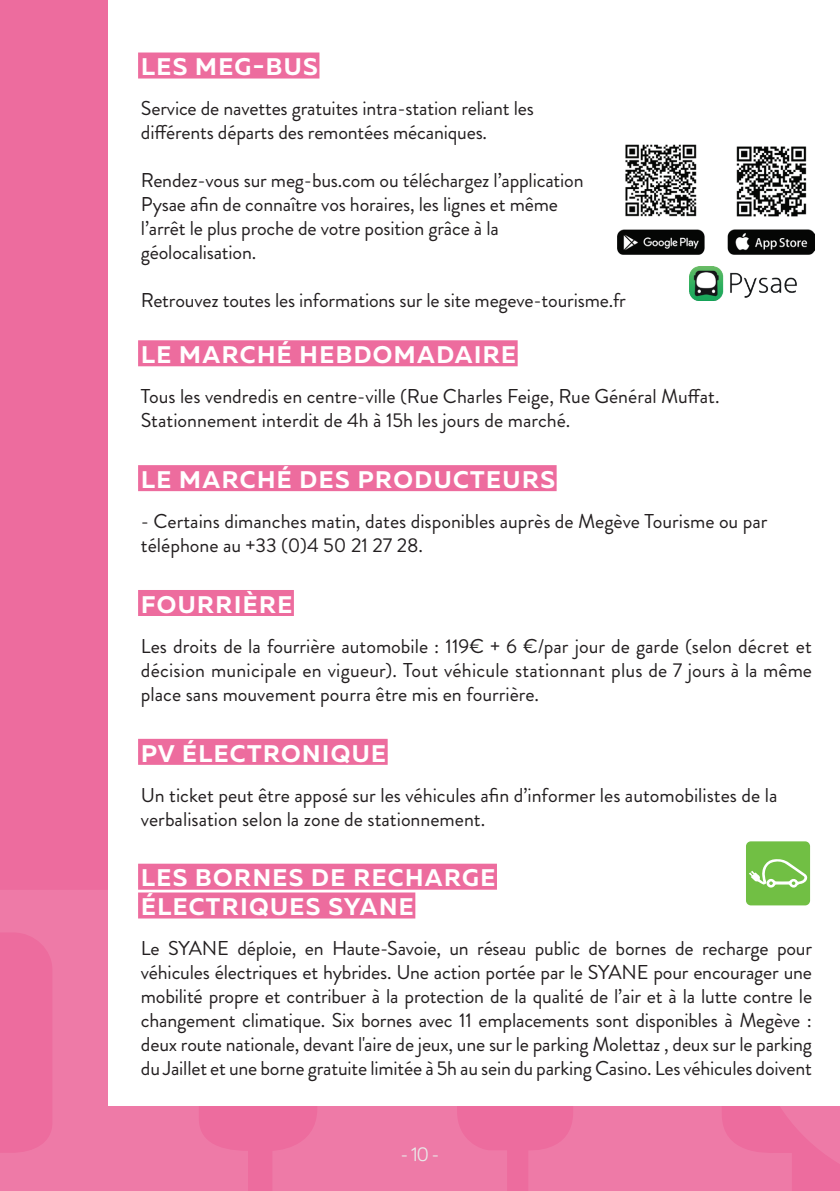
<style>
.page{position:relative;width:840px;height:1191px;background:#fff}
.page>*{position:absolute;margin:0;border:0;box-sizing:border-box;transform-origin:0 0}
.t1{font:700 24px/28.8px "Muller";letter-spacing:.06em;color:#fff}
.t2{font:20px/24px "Brandon Grotesque";letter-spacing:-.01em;color:#231f20}
.t3{font:20px "Bariol";color:#e9e9e9}
</style>
<div class="page">
<div style="left:0;top:0;width:839px;height:1191px;background:#ed6c9e"></div>
<svg style="left:0;top:877px;width:748px;height:314px;fill:#ee7aa7"></svg>
<div style="left:109px;top:0;width:730px;height:1106px;background:#fff"></div>
<div style="left:138px;top:340px;width:379px;height:26px;background:#ed6c9e"></div>
<div style="left:138px;top:465px;width:418px;height:26px;background:#ed6c9e"></div>
<div style="left:138px;top:590px;width:156px;height:26px;background:#ed6c9e"></div>
<div style="left:138px;top:739px;width:249px;height:26px;background:#ed6c9e"></div>
<div style="left:138px;top:863px;width:358px;height:26px;background:#ed6c9e"></div>
<div style="left:138px;top:892px;width:277px;height:26px;background:#ed6c9e"></div>
<div style="left:744px;top:840px;width:66px;height:66px;background:#71bf44;border-radius:6px"></div>
<div style="left:743px;top:839px;width:68px;height:68px;border:2px solid #fff;border-radius:6px"></div>
<svg style="left:748px;top:858px;width:91px;height:333px"></svg>
<div style="left:138px;top:52px;width:181px;height:26px;background:#ed6c9e"></div>
<svg style="left:617px;top:144px;width:198px;height:111px"></svg>
<img style="left:689px;top:266px;width:108px;height:34px">
<p class="t1" style="left:141px;top:52px;width:178px">LES MEG-BUS</p>
<p class="t2" style="left:141px;top:97px;width:394px">Service de navettes gratuites intra-station reliant les différents départs des remontées mécaniques.</p>
<p class="t2" style="left:141px;top:169px;width:444px">Rendez-vous sur meg-bus.com ou téléchargez l’application Pysae afin de connaître vos horaires, les lignes et même l’arrêt le plus proche de votre position grâce à la géolocalisation.</p>
<p class="t2" style="left:141px;top:289px;width:486px">Retrouvez toutes les informations sur le site megeve-tourisme.fr</p>
<p class="t1" style="left:141px;top:340px;width:376px">LE MARCHÉ HEBDOMADAIRE</p>
<p class="t2" style="left:141px;top:384px;width:580px">Tous les vendredis en centre-ville (Rue Charles Feige, Rue Général Muffat.<br>Stationnement interdit de 4h à 15h les jours de marché.</p>
<p class="t1" style="left:141px;top:465px;width:415px">LE MARCHÉ DES PRODUCTEURS</p>
<p class="t2" style="left:141px;top:509px;width:627px">- Certains dimanches matin, dates disponibles auprès de Megève Tourisme ou par téléphone au +33 (0)4 50 21 27 28.</p>
<p class="t1" style="left:141px;top:590px;width:153px">FOURRIÈRE</p>
<p class="t2" style="left:141px;top:634px;width:672px;text-align:justify">Les droits de la fourrière automobile : 119€ + 6 €/par jour de garde (selon décret et décision municipale en vigueur). Tout véhicule stationnant plus de 7 jours à la même place sans mouvement pourra être mis en fourrière.</p>
<p class="t1" style="left:141px;top:738px;width:246px">PV ÉLECTRONIQUE</p>
<p class="t2" style="left:141px;top:783px;width:637px">Un ticket peut être apposé sur les véhicules afin d’informer les automobilistes de la verbalisation selon la zone de stationnement.</p>
<p class="t1" style="left:141px;top:863px;width:355px">LES BORNES DE RECHARGE<br>ÉLECTRIQUES SYANE</p>
<p class="t2" style="left:141px;top:936px;width:672px;text-align:justify">Le SYANE déploie, en Haute-Savoie, un réseau public de bornes de recharge pour véhicules électriques et hybrides. Une action portée par le SYANE pour encourager une mobilité propre et contribuer à la protection de la qualité de l’air et à la lutte contre le changement climatique. Six bornes avec 11 emplacements sont disponibles à Megève : deux route nationale, devant l'aire de jeux, une sur le parking Molettaz , deux sur le parking du Jaillet et une borne gratuite limitée à 5h au sein du parking Casino. Les véhicules doivent</p>
<p class="t3" style="left:400px;top:1141px;width:40px">- 10 -</p>
</div>
